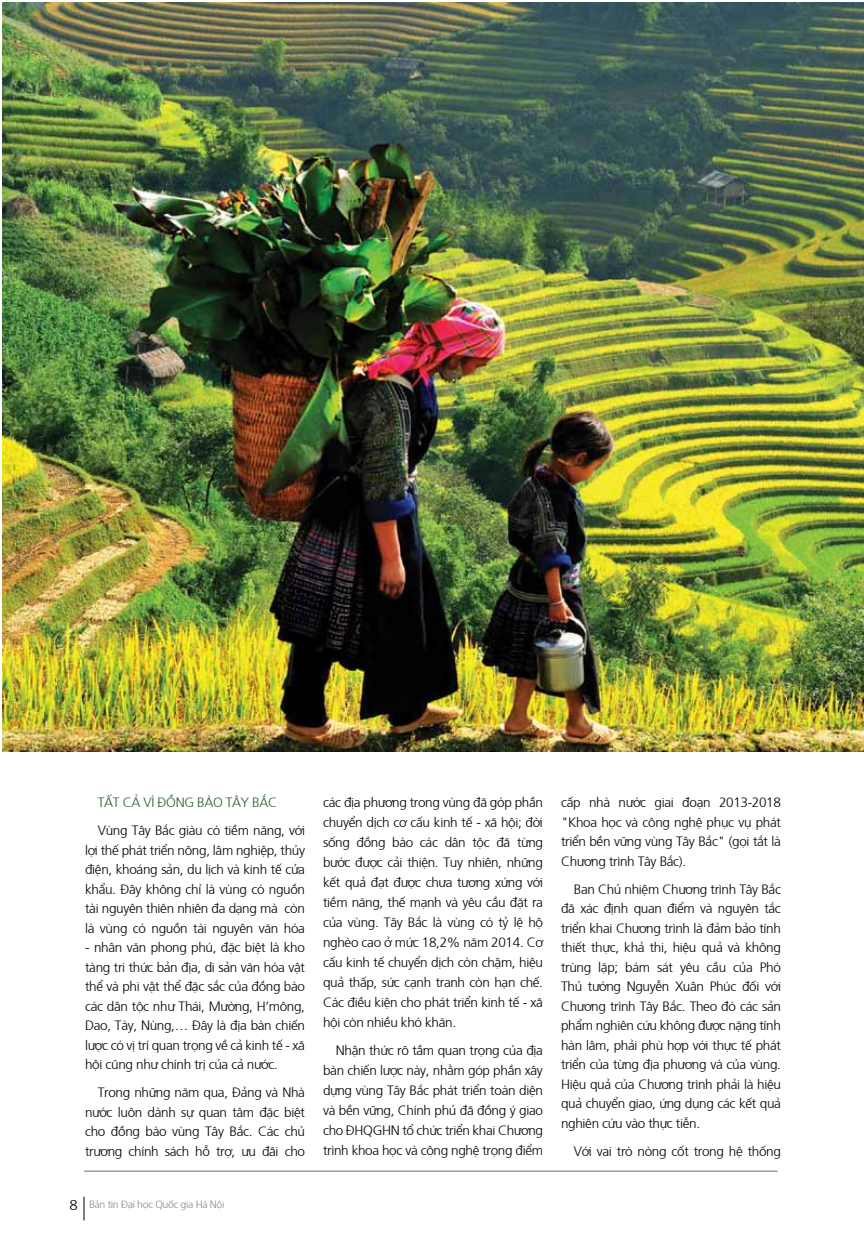
<style>
.page{position:relative;width:864px;height:1242px;background:#fff}
.page>*{position:absolute;margin:0;border:0;box-sizing:border-box;transform-origin:0 0}
.t1{font:300 13.5px/19.5px "Frutiger";letter-spacing:-.025em;color:#000;text-align:justify}
.t2{font:300 13.5px "Frutiger";letter-spacing:-.025em;color:#285c2d}
.t3{font:300 10.5px "Frutiger";letter-spacing:-.03em;color:#828b92}
.s1{font-size:14.25px;color:#000}
</style>
<div class="page">
<hr style="left:84px;top:1170px;width:693px;height:1px;background:#6d6e71">
<svg style="left:84px;top:1196px;width:1px;height:24px"></svg>
<img style="left:2px;top:2px;width:861px;height:749px">
<p class="t2" style="left:98px;top:793px;width:181px">Tất cả vì đồng bào Tây Bắc</p>
<p class="t1" style="left:85px;top:819px;width:221px;text-indent:13px">Vùng Tây Bắc giàu có tiềm năng, với lợi thế phát triển nông, lâm nghiệp, thủy điện, khoáng sản, du lịch và kinh tế cửa khẩu. Đây không chỉ là vùng có nguồn tài nguyên thiên nhiên đa dạng mà còn là vùng có nguồn tài nguyên văn hóa</p>
<p class="t1" style="left:85px;top:936px;width:221px">- nhân văn phong phú, đặc biệt là kho tàng tri thức bản địa, di sản văn hóa vật thể và phi vật thể đặc sắc của đồng bào các dân tộc như Thái, Mường, H’mông, Dao, Tày, Nùng,… Đây là địa bàn chiến lược có vị trí quan trọng về cả kinh tế - xã hội cũng như chính trị của cả nước.</p>
<p class="t1" style="left:85px;top:1081px;width:221px;text-indent:13px">Trong những năm qua, Đảng và Nhà nước luôn dành sự quan tâm đặc biệt cho đồng bào vùng Tây Bắc. C ác chủ trương chính sách hỗ trợ, ưu đãi cho</p>
<p class="t3" style="left:69px;top:1197px;width:156px"><span class="s1">8</span> Bản tin Đại học Quốc gia Hà Nội</p>
<p class="t1" style="left:323px;top:791px;width:221px;line-height:20px">các địa phương trong vùng đã góp phần chuyển dịch cơ cấu kinh tế - xã hội; đời sống đồng bào các dân tộc đã từng bước được cải thiện. Tuy nhiên, những kết quả đạt được chưa tương xứng với tiềm năng, thế mạnh và yêu cầu đặt ra của vùng. Tây Bắc là vùng có tỷ lệ hộ nghèo cao ở mức 18,2% năm 2014. Cơ cấu kinh tế chuyển dịch còn chậm, hiệu quả thấp, sức cạnh tranh còn hạn chế.<br>Các điều kiện cho phát triển kinh tế - xã hội còn nhiều khó khăn.</p>
<p class="t1" style="left:323px;top:1039px;width:221px;line-height:20px;text-indent:13px">Nhận thức rõ tầm quan trọng của địa bàn chiến lược này, nhằm góp phần xây dựng vùng Tây Bắc phát triển toàn diện và bền vững, C hính phủ đã đồng ý giao cho ĐHQGHN tổ chức triển khai Chương trình khoa học và công nghệ trọng điểm</p>
<p class="t1" style="left:561px;top:791px;width:221px">cấp nhà nước giai đoạn 2013-2018 "Khoa học và công nghệ phục vụ phát triển bền vững vùng Tây Bắc" (gọi tắt là Chương trình Tây Bắc).</p>
<p class="t1" style="left:561px;top:878px;width:221px;text-indent:13px">Ban Chủ nhiệm Chương trình Tây Bắc đã xác định quan điểm và nguyên tắc triển khai Chương trình là đảm bảo tính thiết thực, khả thi, hiệu quả và không trùng lặp; bám sát yêu cầu của Phó Thủ tướng Nguyễn Xuân Phúc đối với Chương trình Tây Bắc. Theo đó các sản phẩm nghiên cứu không được nặng tính hàn lâm, phải phù hợp với thực tế phát triển của từng địa phương và của vùng.<br>Hiệu quả của Chương trình phải là hiệu quả chuyển giao, ứng dụng các kết quả nghiên cứu vào thực tiễn.</p>
<p class="t1" style="left:573px;top:1140px;width:208px">Với vai trò nòng cốt trong hệ thống</p>
</div>
